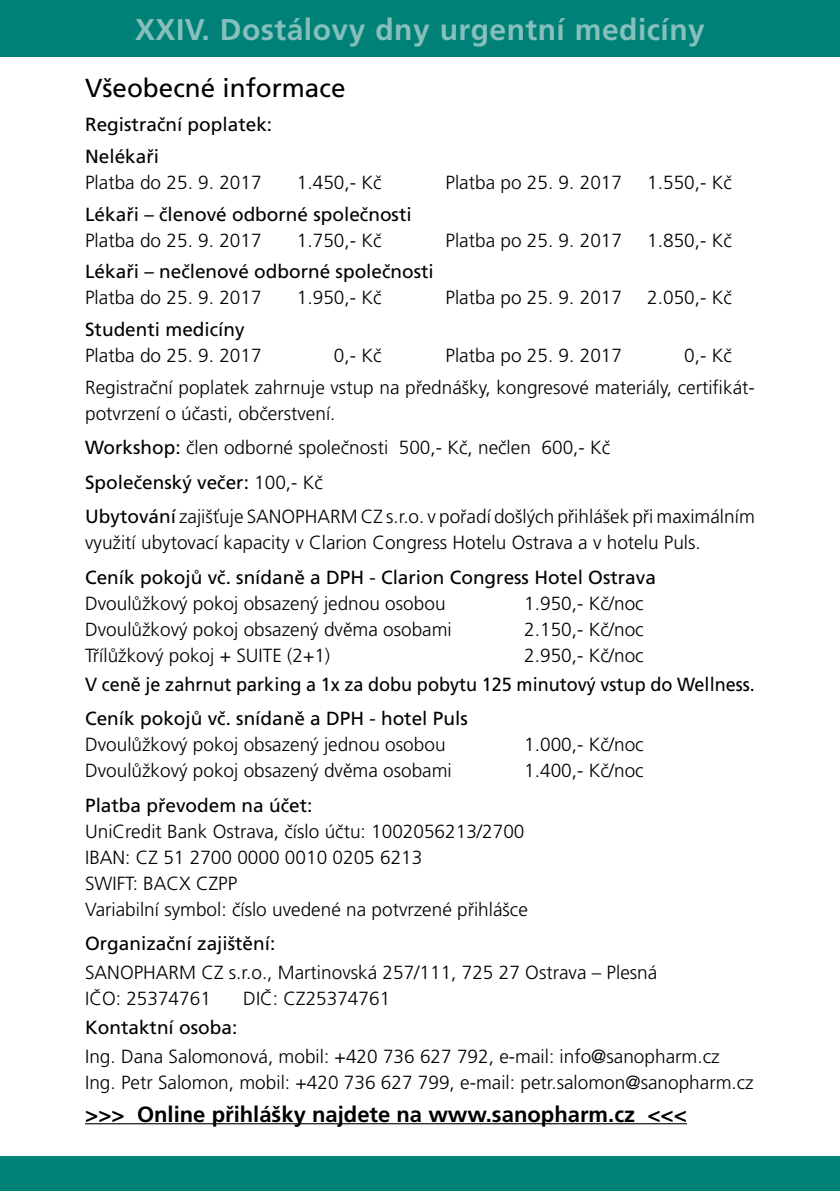
<style>
.page{position:relative;width:840px;height:1191px;background:#fff}
.page>*{position:absolute;margin:0;border:0;box-sizing:border-box;transform-origin:0 0}
.t1{font:700 30px "Frutiger CE";letter-spacing:.015em;color:#86bfbc}
.t2{font:26px "Frutiger CE";color:#000}
.t3{font:700 22px "Frutiger CE";color:#000}
.t4{font:300 19px/26px "Frutiger CE";color:#000}
.t5{font:19px/31.6px "Frutiger CE";color:#000}
.t6{font:19px/34.6px "Frutiger CE";color:#000;scale:.95 1}
.s1{font-weight:400}
</style>
<div class="page">
<div style="left:0;top:0;width:839px;height:57px;background:#008177"></div>
<hr style="left:85px;top:1123px;width:601px;height:1px;background:#000">
<div style="left:0;top:1157px;width:839px;height:34px;background:#008177"></div>
<h1 class="t1" style="left:135px;top:13px;width:571px">XXIV. Dostálovy dny urgentní medicíny</h1>
<h2 class="t2" style="left:85px;top:73px;width:262px">Všeobecné informace</h2>
<p class="t5" style="left:85px;top:109px;width:188px">Registrační poplatek:<br>Nelékaři</p>
<p class="t4" style="left:85px;top:169px;width:178px">Platba do 25. 9. 2017</p>
<p class="t4" style="left:297px;top:169px;width:86px">1.450,- Kč</p>
<p class="t4" style="left:445px;top:169px;width:178px">Platba po 25. 9. 2017</p>
<p class="t4" style="left:647px;top:169px;width:86px">1.550,- Kč</p>
<p class="t5" style="left:85px;top:198px;width:328px">Lékaři – členové odborné společnosti</p>
<p class="t4" style="left:85px;top:227px;width:178px">Platba do 25. 9. 2017</p>
<p class="t4" style="left:297px;top:227px;width:86px">1.750,- Kč</p>
<p class="t4" style="left:445px;top:227px;width:178px">Platba po 25. 9. 2017</p>
<p class="t4" style="left:647px;top:227px;width:86px">1.850,- Kč</p>
<p class="t5" style="left:85px;top:256px;width:350px">Lékaři – nečlenové odborné společnosti</p>
<p class="t4" style="left:85px;top:285px;width:178px">Platba do 25. 9. 2017</p>
<p class="t4" style="left:297px;top:285px;width:86px">1.950,- Kč</p>
<p class="t4" style="left:445px;top:285px;width:178px">Platba po 25. 9. 2017</p>
<p class="t4" style="left:647px;top:285px;width:86px">2.050,- Kč</p>
<p class="t5" style="left:85px;top:314px;width:161px">Studenti medicíny</p>
<p class="t4" style="left:85px;top:342px;width:178px">Platba do 25. 9. 2017</p>
<p class="t4" style="left:334px;top:342px;width:49px">0,- Kč</p>
<p class="t4" style="left:445px;top:342px;width:178px">Platba po 25. 9. 2017</p>
<p class="t4" style="left:85px;top:339px;width:670px;line-height:31.6px;text-indent:599px">0,- Kč<br>Registrační poplatek zahrnuje vstup na přednášky, kongresové materiály, certifikát-</p>
<p class="t4" style="left:85px;top:396px;width:670px;line-height:34.6px">potvrzení o účasti, občerstvení.<br><span class="s1">Workshop:</span> člen odborné společnosti 500,- Kč, nečlen 600,- Kč<br><span class="s1">Společenský večer:</span> 100,- Kč<br><span class="s1">Ubytování</span> zajišťuje SANOPHARM CZ s.r.o. v pořadí došlých přihlášek při maximálním</p>
<p class="t4" style="left:85px;top:529px;width:617px">využití ubytovací kapacity v Clarion Congress Hotelu Ostrava a v hotelu Puls.</p>
<p class="t5" style="left:85px;top:561px;width:572px">Ceník pokojů vč. snídaně a DPH - Clarion Congress Hotel Ostrava</p>
<p class="t4" style="left:85px;top:590px;width:362px">Dvoulůžkový pokoj obsazený jednou osobou</p>
<p class="t4" style="left:524px;top:590px;width:121px">1.950,- Kč/noc</p>
<p class="t4" style="left:85px;top:616px;width:368px">Dvoulůžkový pokoj obsazený dvěma osobami</p>
<p class="t4" style="left:524px;top:616px;width:121px">2.150,- Kč/noc</p>
<p class="t4" style="left:85px;top:642px;width:246px">Třílůžkový pokoj + SUITE (2+1)</p>
<p class="t4" style="left:524px;top:642px;width:121px">2.950,- Kč/noc</p>
<p class="t6" style="left:85px;top:667px;width:706px">V ceně je zahrnut parking a 1x za dobu pobytu 125 minutový vstup do Wellness.<br>Ceník pokojů vč. snídaně a DPH - hotel Puls</p>
<p class="t4" style="left:85px;top:731px;width:362px">Dvoulůžkový pokoj obsazený jednou osobou</p>
<p class="t4" style="left:524px;top:731px;width:121px">1.000,- Kč/noc</p>
<p class="t4" style="left:85px;top:757px;width:368px">Dvoulůžkový pokoj obsazený dvěma osobami</p>
<p class="t4" style="left:524px;top:757px;width:121px">1.400,- Kč/noc</p>
<p class="t5" style="left:85px;top:789px;width:229px">Platba převodem na účet:</p>
<p class="t4" style="left:85px;top:818px;width:444px">UniCredit Bank Ostrava, číslo účtu: 1002056213/2700<br>IBAN: CZ 51 2700 0000 0010 0205 6213<br>SWIFT: BACX CZPP<br>Variabilní symbol: číslo uvedené na potvrzené přihlášce</p>
<p class="t5" style="left:85px;top:928px;width:192px">Organizační zajištění:</p>
<p class="t4" style="left:85px;top:959px;width:573px">SANOPHARM CZ s.r.o., Martinovská 257/111, 725 27 Ostrava – Plesná<br>IČO: 25374761</p>
<p class="t4" style="left:243px;top:985px;width:148px">DIČ: CZ25374761</p>
<p class="t5" style="left:85px;top:1011px;width:154px">Kontaktní osoba:</p>
<p class="t4" style="left:85px;top:1043px;width:669px">Ing. Dana Salomonová, mobil: +420 736 627 792, e-mail: info@sanopharm.cz<br>Ing. Petr Salomon, mobil: +420 736 627 799, e-mail: petr.salomon@sanopharm.cz</p>
<p class="t3" style="left:85px;top:1101px;width:603px">&gt;&gt;&gt; Online přihlášky najdete na www.sanopharm.cz &lt;&lt;&lt;</p>
</div>
